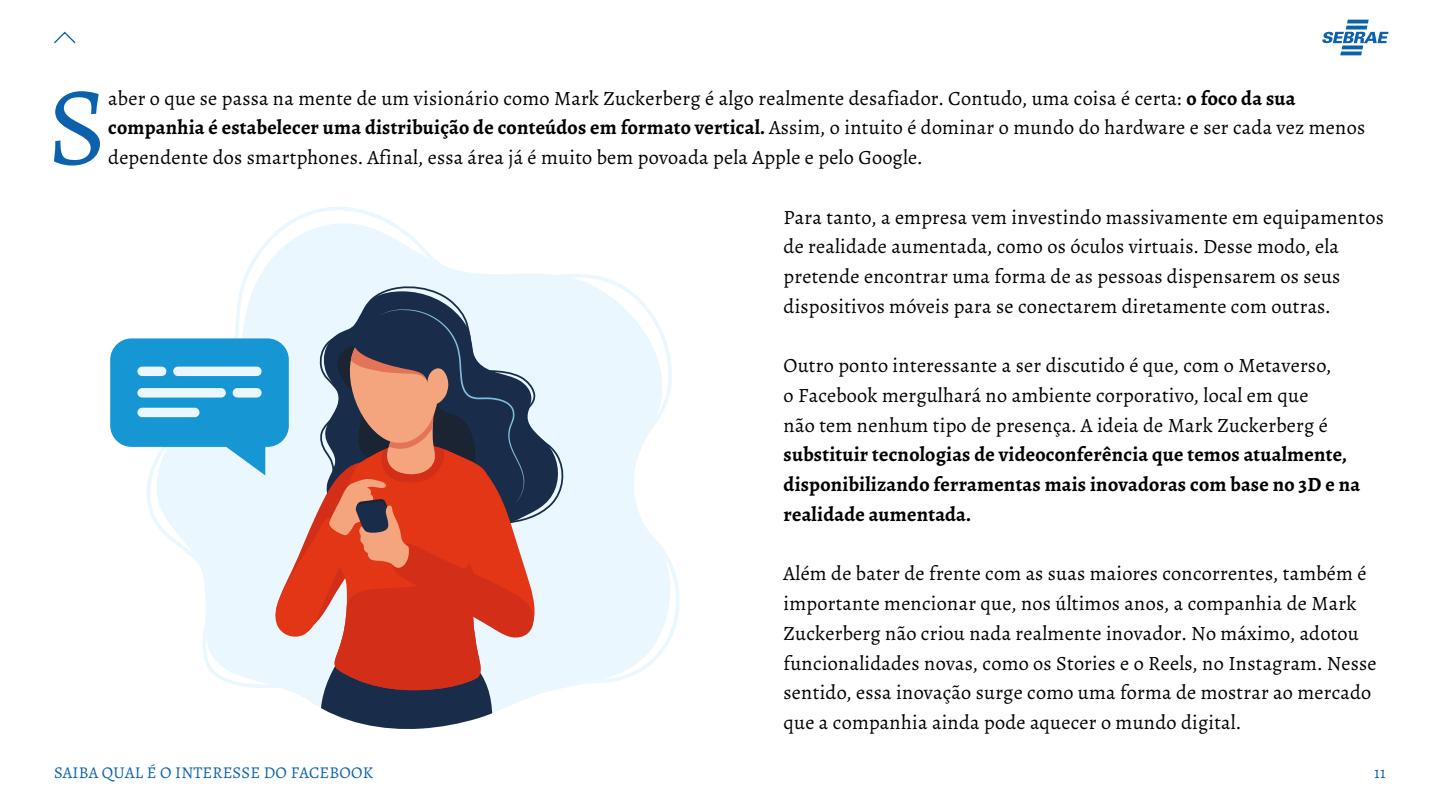
<style>
.page{position:relative;width:1440px;height:810px;background:#fff}
.page>*{position:absolute;margin:0;border:0;box-sizing:border-box;transform-origin:0 0}
.t1{font:112.43px "Alegreya";color:#0c61ac}
.t2{font:20.25px/29.7px "Alegreya";letter-spacing:.01em;color:#000}
.t3{font:700 20.25px/29.7px "Alegreya";letter-spacing:.01em;color:#000}
.t4{font:16.5px "Alegreya";letter-spacing:.01em;color:#0c61ac}
.s1{font-weight:700}
</style>
<div class="page">
<svg style="left:54px;top:31px;width:22px;height:13px"></svg>
<svg style="left:303px;top:697px;width:227px;height:32px"></svg>
<svg style="left:147px;top:207px;width:532px;height:490px"></svg>
<div style="left:110px;top:338px;width:179px;height:109px;background:#1796d4;border-radius:21px"></div>
<svg style="left:226px;top:446px;width:39px;height:29px"></svg>
<div style="left:137px;top:388px;width:89px;height:10px;background:#eaf7fe;border-radius:5px"></div>
<div style="left:233px;top:388px;width:29px;height:10px;background:#eaf7fe;border-radius:5px"></div>
<div style="left:173px;top:367px;width:89px;height:9px;background:#eaf7fe;border-radius:5px"></div>
<div style="left:137px;top:367px;width:29px;height:9px;background:#eaf7fe;border-radius:5px"></div>
<div style="left:137px;top:408px;width:63px;height:9px;background:#eaf7fe;border-radius:5px"></div>
<svg style="left:1322px;top:20px;width:67px;height:35px"></svg>
<h1 class="t1" style="left:48px;top:58px;width:61px">S</h1>
<p class="t2" style="left:108px;top:83px;width:1258px">aber o que se passa na mente de um visionário como Mark Zuckerberg é algo realmente desafiador. Contudo, uma coisa é certa: <span class="s1">o foco da sua companhia é estabelecer uma distribuição de conteúdos em formato vertical.</span> Assim, o intuito é dominar o mundo do hardware e ser cada vez menos dependente dos smartphones. Afinal, essa área já é muito bem povoada pela Apple e pelo Google.</p>
<p class="t2" style="left:784px;top:202px;width:602px">Para tanto, a empresa vem investindo massivamente em equipamentos de realidade aumentada, como os óculos virtuais. Desse modo, ela pretende encontrar uma forma de as pessoas dispensarem os seus dispositivos móveis para se conectarem diretamente com outras.</p>
<p class="t2" style="left:784px;top:351px;width:549px">Outro ponto interessante a ser discutido é que, com o Metaverso, o Facebook mergulhará no ambiente corporativo, local em que não tem nenhum tipo de presença. A ideia de Mark Zuckerberg é</p>
<p class="t3" style="left:784px;top:440px;width:578px">substituir tecnologias de videoconferência que temos atualmente, disponibilizando ferramentas mais inovadoras com base no 3D e na realidade aumentada.</p>
<p class="t2" style="left:784px;top:559px;width:594px">Além de bater de frente com as suas maiores concorrentes, também é importante mencionar que, nos últimos anos, a companhia de Mark Zuckerberg não criou nada realmente inovador. No máximo, adotou funcionalidades novas, como os Stories e o Reels, no Instagram. Nesse sentido, essa inovação surge como uma forma de mostrar ao mercado que a companhia ainda pode aquecer o mundo digital.</p>
<p class="t4" style="left:54px;top:762px;width:321px">SAIBA QUAL É O INTERESSE DO FACEBOOK</p>
<p class="t4" style="left:1374px;top:762px;width:13px">11</p>
</div>
